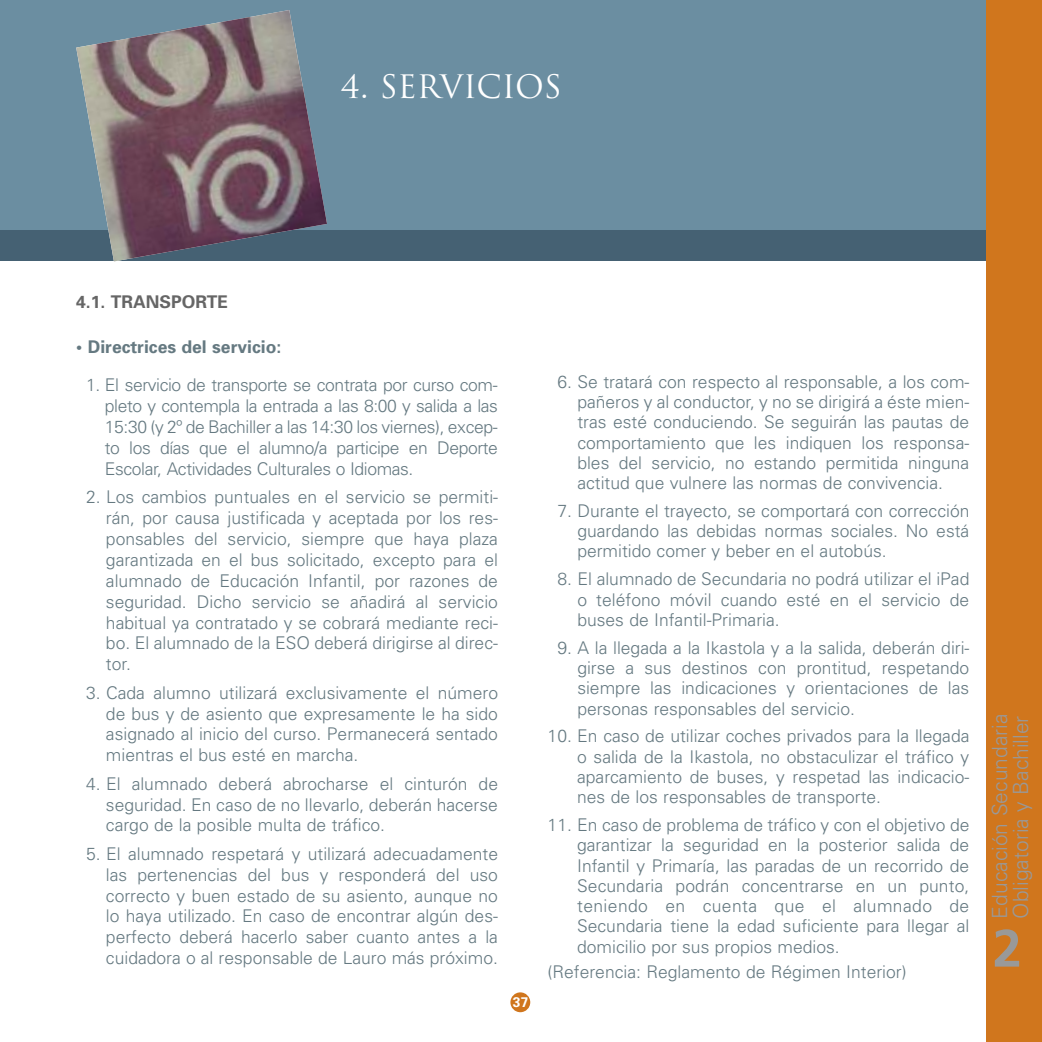
<style>
.page{position:relative;width:1042px;height:1042px;background:#fff}
.page>*{position:absolute;margin:0;border:0;box-sizing:border-box;transform-origin:0 0}
.t1{font:700 52.5px "Frutiger";color:#999}
.t2{font:31.5px "Trajan";color:#fff}
.t3{font:300 21px/21px "Univers";color:#999}
.t4{font:300 17.5px/20.8px "Univers";color:#657981;text-align:justify}
.t5{font:700 17.5px "Univers";color:#657981}
.t6{font:700 17.5px "Univers";color:#666}
.t7{font:700 14px "Univers";color:#fff}
</style>
<div class="page">
<div style="left:0;top:0;width:1042px;height:253px;background:#6b8ea1"></div>
<div style="left:510px;top:992px;width:20px;height:20px;background:#d0761d;border-radius:50%"></div>
<div style="left:0;top:230px;width:1042px;height:30px;background:#456173"></div>
<div style="left:986px;top:0;width:56px;height:1042px;background:#d0761d"></div>
<img style="left:76px;top:10px;width:251px;height:251px">
<h2 class="t2" style="left:340px;top:69px;width:223px">4. SERVICIOS</h2>
<p class="t6" style="left:76px;top:296px;width:153px">4.1. TRANSPORTE</p>
<p class="t5" style="left:76px;top:340px;width:207px">• Directrices del servicio:</p>
<p class="t4" style="left:105px;top:376px;width:394px;text-indent:-19px">1. El servicio de transporte se contrata por curso com&shy;pleto y contempla la entrada a las 8:00 y salida a las 15:30 (y 2º de Bachiller a las 14:30 los viernes), excep&shy;to los días que el alumno/a participe en Deporte Escolar, Actividades Culturales o Idiomas.</p>
<p class="t4" style="left:106px;top:488px;width:394px;text-indent:-20px">2. Los cambios puntuales en el servicio se permiti&shy;rán, por causa justificada y aceptada por los res&shy;ponsables del servicio, siempre que haya plaza garantizada en el bus solicitado, excepto para el alumnado de Educación Infantil, por razones de seguridad. Dicho servicio se añadirá al servicio habitual ya contratado y se cobrará mediante reci&shy;bo. El alumnado de la ESO deberá dirigirse al direc&shy;tor.</p>
<p class="t4" style="left:106px;top:683px;width:394px;text-indent:-20px">3. Cada alumno utilizará exclusivamente el número de bus y de asiento que expresamente le ha sido asignado al inicio del curso. Permanecerá sentado mientras el bus esté en marcha.</p>
<p class="t4" style="left:106px;top:774px;width:394px;text-indent:-20px">4. El alumnado deberá abrocharse el cinturón de seguridad. En caso de no llevarlo, deberán hacerse cargo de la posible multa de tráfico.</p>
<p class="t4" style="left:106px;top:845px;width:394px;text-indent:-20px">5. El alumnado respetará y utilizará adecuadamente las pertenencias del bus y responderá del uso correcto y buen estado de su asiento, aunque no lo haya utilizado. En caso de encontrar algún des&shy;perfecto deberá hacerlo saber cuanto antes a la cuidadora o al responsable de Lauro más próximo.</p>
<p class="t7" style="left:513px;top:997px;width:17px">37</p>
<p class="t4" style="left:577px;top:373px;width:394px;line-height:20.3px;text-indent:-20px">6. Se tratará con respecto al responsable, a los com&shy;pañeros y al conductor, y no se dirigirá a éste mien&shy;tras esté conduciendo. Se seguirán las pautas de comportamiento que les indiquen los responsa&shy;bles del servicio, no estando permitida ninguna actitud que vulnere las normas de convivencia.</p>
<p class="t4" style="left:577px;top:502px;width:394px;line-height:20.3px;text-indent:-20px">7. Durante el trayecto, se comportará con corrección guardando las debidas normas sociales. No está permitido comer y beber en el autobús.</p>
<p class="t4" style="left:577px;top:570px;width:394px;line-height:20.3px;text-indent:-20px">8. El alumnado de Secundaria no podrá utilizar el iPad o teléfono móvil cuando esté en el servicio de buses de Infantil-Primaria.</p>
<p class="t4" style="left:577px;top:639px;width:394px;line-height:20.3px;text-indent:-20px">9. A la llegada a la Ikastola y a la salida, deberán diri&shy;girse a sus destinos con prontitud, respetando siempre las indicaciones y orientaciones de las personas responsables del servicio.</p>
<p class="t4" style="left:577px;top:727px;width:394px;line-height:20.3px;text-indent:-30px">10. En caso de utilizar coches privados para la llegada o salida de la Ikastola, no obstaculizar el tráfico y aparcamiento de buses, y respetad las indicacio&shy;nes de los responsables de transporte.</p>
<p class="t4" style="left:577px;top:816px;width:394px;line-height:20.3px;text-indent:-30px">11. En caso de problema de tráfico y con el objetivo de garantizar la seguridad en la posterior salida de Infantil y Primaría, las paradas de un recorrido de Secundaria podrán concentrarse en un punto, teniendo en cuenta que el alumnado de Secundaria tiene la edad suficiente para llegar al domicilio por sus propios medios.</p>
<p class="t4" style="left:547px;top:963px;width:360px">(Referencia: Reglamento de Régimen Interior)</p>
<p class="t3" style="left:991px;top:918px;width:206px;rotate:-90deg">Educación Secundaria<br>Obligatoria y Bachiller</p>
<h1 class="t1" style="left:992px;top:927px;width:31px">2</h1>
</div>
